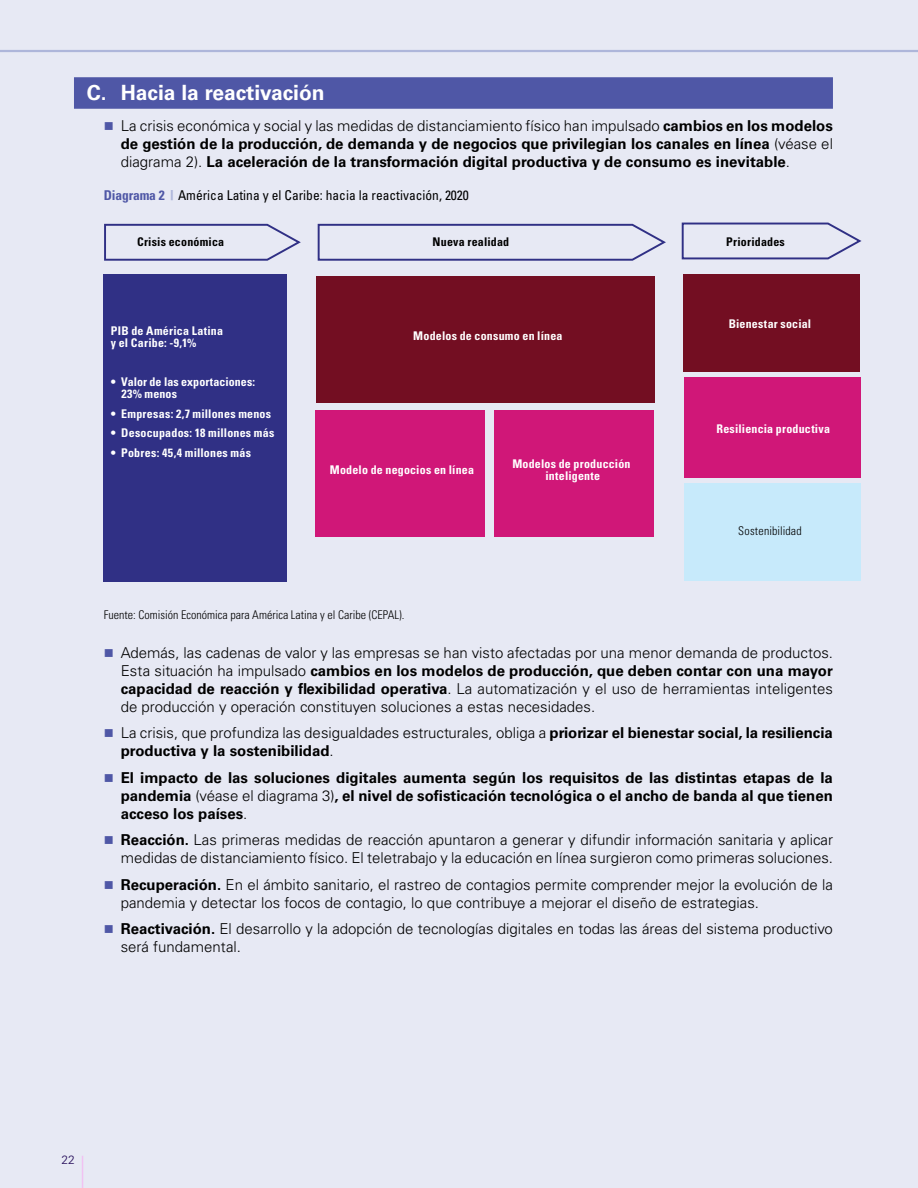
<style>
.page{position:relative;width:918px;height:1188px;background:#e7e9f4}
.page>*{position:absolute;margin:0;border:0;box-sizing:border-box;transform-origin:0 0}
.t1{font:700 21px "Univers LT Std";color:#fff}
.t2{font:300 15px/18px "Univers LT Std";color:#000}
.t3{font:700 15px/18px "Univers LT Std";color:#000;text-align:justify}
.t4{font:condensed 13.5px "Univers LT Std";color:#000}
.t5{font:700 condensed 12px/12px "Univers LT Std";letter-spacing:.015em;color:#fff}
.t6{font:300 condensed 12px "Univers LT Std";color:#000}
.t7{font:700 condensed 12px "Univers LT Std";letter-spacing:.015em;color:#000}
.t8{font:300 12px "Univers LT Std";color:#250c59}
.s1{font-weight:300}
.s2{font-weight:700;color:#4f57a6}
.s3{font-weight:900;font-stretch:expanded;color:#aeb6da}
.s4{font-weight:700}
</style>
<div class="page">
<hr style="left:0;top:50px;width:918px;height:2px;background:#aeb6da">
<hr style="left:82px;top:1156px;width:1px;height:32px;background:#f1c2f2">
<div style="left:74px;top:77px;width:759px;height:32px;background:#4f57a6"></div>
<div style="left:104px;top:274px;width:183px;height:308px;background:#303085"></div>
<svg style="left:104px;top:223px;width:197px;height:38px"></svg>
<div style="left:316px;top:276px;width:338px;height:127px;background:#730e22"></div>
<svg style="left:317px;top:223px;width:349px;height:38px"></svg>
<div style="left:316px;top:410px;width:169px;height:127px;background:#d01778"></div>
<div style="left:684px;top:274px;width:176px;height:98px;background:#730e22"></div>
<div style="left:684px;top:377px;width:177px;height:101px;background:#d01778"></div>
<svg style="left:681px;top:222px;width:181px;height:38px"></svg>
<div style="left:494px;top:410px;width:159px;height:127px;background:#d01778"></div>
<div style="left:684px;top:483px;width:177px;height:97px;background:#c7eafb"></div>
<h1 class="t1" style="left:87px;top:81px;width:239px">C. Hacia la reactivación</h1>
<p class="t3" style="left:121px;top:117px;width:714px"><span class="s1">La crisis económica y social y las medidas de distanciamiento físico han impulsado</span> cambios en los modelos de gestión de la producción, de demanda y de negocios que privilegian los canales en línea <span class="s1">(véase el diagrama 2).</span> La aceleración de la transformación digital productiva y de consumo es inevitable<span class="s1">.</span></p>
<p class="t4" style="left:104px;top:187px;width:367px"><span class="s2">Diagrama 2</span> <span class="s3">|</span> América Latina y el Caribe: hacia la reactivación, 2020</p>
<p class="t7" style="left:137px;top:234px;width:89px">Crisis económica</p>
<p class="t7" style="left:433px;top:234px;width:78px">Nueva realidad</p>
<p class="t7" style="left:726px;top:234px;width:60px">Prioridades</p>
<p class="t5" style="left:111px;top:325px;width:114px">PIB de América Latina y el Caribe: -9,1%</p>
<p class="t5" style="left:121px;top:376px;width:135px;text-indent:-10px">• Valor de las exportaciones:<br>23% menos</p>
<p class="t5" style="left:111px;top:407px;width:162px">• Empresas: 2,7 millones menos</p>
<p class="t5" style="left:111px;top:427px;width:165px">• Desocupados: 18 millones más</p>
<p class="t5" style="left:111px;top:446px;width:142px">• Pobres: 45,4 millones más</p>
<p class="t5" style="left:413px;top:329px;width:151px">Modelos de consumo en línea</p>
<p class="t5" style="left:330px;top:464px;width:146px">Modelo de negocios en línea</p>
<p class="t5" style="left:512px;top:458px;width:120px;text-align:center">Modelos de producción inteligente</p>
<p class="t5" style="left:729px;top:318px;width:84px">Bienestar social</p>
<p class="t5" style="left:716px;top:422px;width:115px">Resiliencia productiva</p>
<p class="t6" style="left:738px;top:524px;width:65px">Sostenibilidad</p>
<p class="t6" style="left:104px;top:608px;width:302px">Fuente: Comisión Económica para América Latina y el Caribe (CEPAL).</p>
<p class="t2" style="left:121px;top:643px;width:714px;text-align:justify">Además, las cadenas de valor y las empresas se han visto afectadas por una menor demanda de productos.<br>Esta situación ha impulsado <span class="s4">cambios en los modelos de producción, que deben contar con una mayor capacidad de reacción y flexibilidad operativa</span>. La automatización y el uso de herramientas inteligentes de producción y operación constituyen soluciones a estas necesidades.</p>
<p class="t3" style="left:121px;top:724px;width:714px"><span class="s1">La crisis, que profundiza las desigualdades estructurales, obliga a</span> priorizar el bienestar social, la resiliencia productiva y la sostenibilidad<span class="s1">.</span></p>
<p class="t3" style="left:121px;top:768px;width:714px">El impacto de las soluciones digitales aumenta según los requisitos de las distintas etapas de la pandemia <span class="s1">(véase el diagrama 3)</span>, el nivel de sofisticación tecnológica o el ancho de banda al que tienen acceso los países<span class="s1">.</span></p>
<p class="t2" style="left:121px;top:831px;width:714px"><span class="s4">Reacción.</span> Las primeras medidas de reacción apuntaron a generar y difundir información sanitaria y aplicar medidas de distanciamiento físico. El teletrabajo y la educación en línea surgieron como primeras soluciones.</p>
<p class="t2" style="left:121px;top:875px;width:714px"><span class="s4">Recuperación.</span> En el ámbito sanitario, el rastreo de contagios permite comprender mejor la evolución de la pandemia y detectar los focos de contagio, lo que contribuye a mejorar el diseño de estrategias.</p>
<p class="t2" style="left:121px;top:920px;width:714px"><span class="s4">Reactivación.</span> El desarrollo y la adopción de tecnologías digitales en todas las áreas del sistema productivo será fundamental.</p>
<p class="t8" style="left:61px;top:1153px;width:15px">22</p>
</div>
